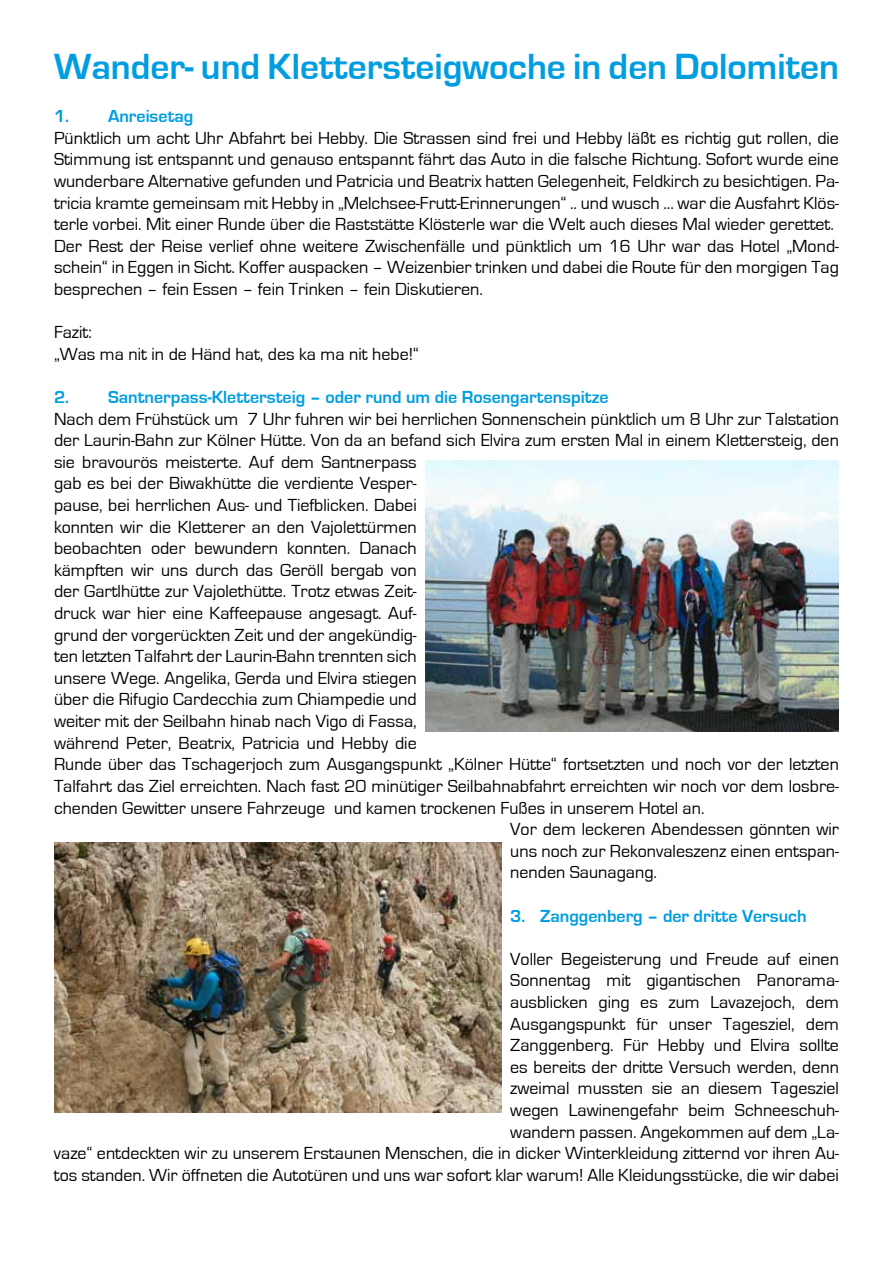
<style>
.page{position:relative;width:893px;height:1263px;background:#fff}
.page>*{position:absolute;margin:0;border:0;box-sizing:border-box;transform-origin:0 0}
.t1{font:700 37.5px "Eurostile";color:#009ee0}
.t2{font:18px/21.6px "Eurostile";color:#000}
.t3{font:700 18px "Eurostile";color:#009ee0}
</style>
<div class="page">
<img style="left:425px;top:460px;width:414px;height:271px">
<img style="left:54px;top:842px;width:448px;height:270px">
<h1 class="t1" style="left:54px;top:46px;width:786px">Wander- und Klettersteigwoche in den Dolomiten</h1>
<p class="t3" style="left:54px;top:106px;width:141px">1. Anreisetag</p>
<p class="t2" style="left:54px;top:127px;width:786px">Pünktlich um acht Uhr Abfahrt bei Hebby. Die Strassen sind frei und Hebby läßt es richtig gut rollen, die Stimmung ist entspannt und genauso entspannt fährt das Auto in die falsche Richtung. Sofort wurde eine wunderbare Alternative gefunden und Patricia und Beatrix hatten Gelegenheit, Feldkirch zu besichtigen. Pa&shy;tricia kramte gemeinsam mit Hebby in „Melchsee-Frutt-Erinnerungen“ .. und wusch ... war die Ausfahrt Klös&shy;terle vorbei. Mit einer Runde über die Raststätte Klösterle war die Welt auch dieses Mal wieder gerettet.<br>Der Rest der Reise verlief ohne weitere Zwischenfälle und pünktlich um 16 Uhr war das Hotel „Mond&shy;schein“ in Eggen in Sicht. Koffer auspacken – Weizenbier trinken und dabei die Route für den morgigen Tag besprechen – fein Essen – fein Trinken – fein Diskutieren.</p>
<p class="t2" style="left:54px;top:322px;width:366px">Fazit:<br>„Was ma nit in de Händ hat, des ka ma nit hebe!“</p>
<p class="t3" style="left:54px;top:387px;width:556px">2. Santnerpass-Klettersteig – oder rund um die Rosengartenspitze</p>
<p class="t2" style="left:54px;top:408px;width:786px">Nach dem Frühstück um 7 Uhr fuhren wir bei herrlichen Sonnenschein pünktlich um 8 Uhr zur Talstation</p>
<p class="t2" style="left:54px;top:430px;width:786px">der Laurin-Bahn zur Kölner Hütte. Von da an befand sich Elvira zum ersten Mal in einem Klettersteig, den</p>
<p class="t2" style="left:54px;top:451px;width:364px">sie bravourös meisterte. Auf dem Santnerpass</p>
<p class="t2" style="left:54px;top:473px;width:364px">gab es bei der Biwakhütte die verdiente Vesper-</p>
<p class="t2" style="left:54px;top:495px;width:364px">pause, bei herrlichen Aus- und Tiefblicken. Dabei</p>
<p class="t2" style="left:54px;top:516px;width:364px">konnten wir die Kletterer an den Vajolettürmen</p>
<p class="t2" style="left:54px;top:538px;width:364px">beobachten oder bewundern konnten. Danach</p>
<p class="t2" style="left:54px;top:559px;width:364px">kämpften wir uns durch das Geröll bergab von</p>
<p class="t2" style="left:54px;top:581px;width:364px">der Gartlhütte zur Vajolethütte. Trotz etwas Zeit-</p>
<p class="t2" style="left:54px;top:603px;width:364px">druck war hier eine Kaffeepause angesagt. Auf-</p>
<p class="t2" style="left:54px;top:624px;width:364px">grund der vorgerückten Zeit und der angekündig-</p>
<p class="t2" style="left:54px;top:646px;width:364px">ten letzten Talfahrt der Laurin-Bahn trennten sich</p>
<p class="t2" style="left:54px;top:667px;width:364px">unsere Wege. Angelika, Gerda und Elvira stiegen</p>
<p class="t2" style="left:54px;top:689px;width:364px">über die Rifugio Cardecchia zum Chiampedie und</p>
<p class="t2" style="left:54px;top:711px;width:364px">weiter mit der Seilbahn hinab nach Vigo di Fassa,</p>
<p class="t2" style="left:54px;top:732px;width:364px">während Peter, Beatrix, Patricia und Hebby die</p>
<p class="t2" style="left:54px;top:754px;width:786px">Runde über das Tschagerjoch zum Ausgangspunkt „Kölner Hütte“ fortsetzten und noch vor der letzten</p>
<p class="t2" style="left:54px;top:775px;width:786px">Talfahrt das Ziel erreichten. Nach fast 20 minütiger Seilbahnabfahrt erreichten wir noch vor dem losbre-</p>
<p class="t2" style="left:54px;top:797px;width:652px">chenden Gewitter unsere Fahrzeuge und kamen trockenen Fußes in unserem Hotel an.</p>
<p class="t2" style="left:510px;top:819px;width:330px">Vor dem leckeren Abendessen gönnten wir</p>
<p class="t2" style="left:510px;top:840px;width:330px">uns noch zur Rekonvaleszenz einen entspan-</p>
<p class="t2" style="left:510px;top:862px;width:148px">nenden Saunagang.</p>
<p class="t3" style="left:510px;top:906px;width:298px">3. Zanggenberg – der dritte Versuch</p>
<p class="t2" style="left:54px;top:948px;width:786px;text-align:right">Voller Begeisterung und Freude auf einen<br>Sonnentag mit gigantischen Panorama-<br>ausblicken ging es zum Lavazejoch, dem<br>Ausgangspunkt für unser Tagesziel, dem<br>Zanggenberg. Für Hebby und Elvira sollte<br>es bereits der dritte Versuch werden, denn<br>zweimal mussten sie an diesem Tagesziel<br>wegen Lawinengefahr beim Schneeschuh-<br>wandern passen. Angekommen auf dem „La-<br>vaze“ entdeckten wir zu unserem Erstaunen Menschen, die in dicker Winterkleidung zitternd vor ihren Au&shy;tos standen. Wir öffneten die Autotüren und uns war sofort klar warum! Alle Kleidungsstücke, die wir dabei</p>
</div>
